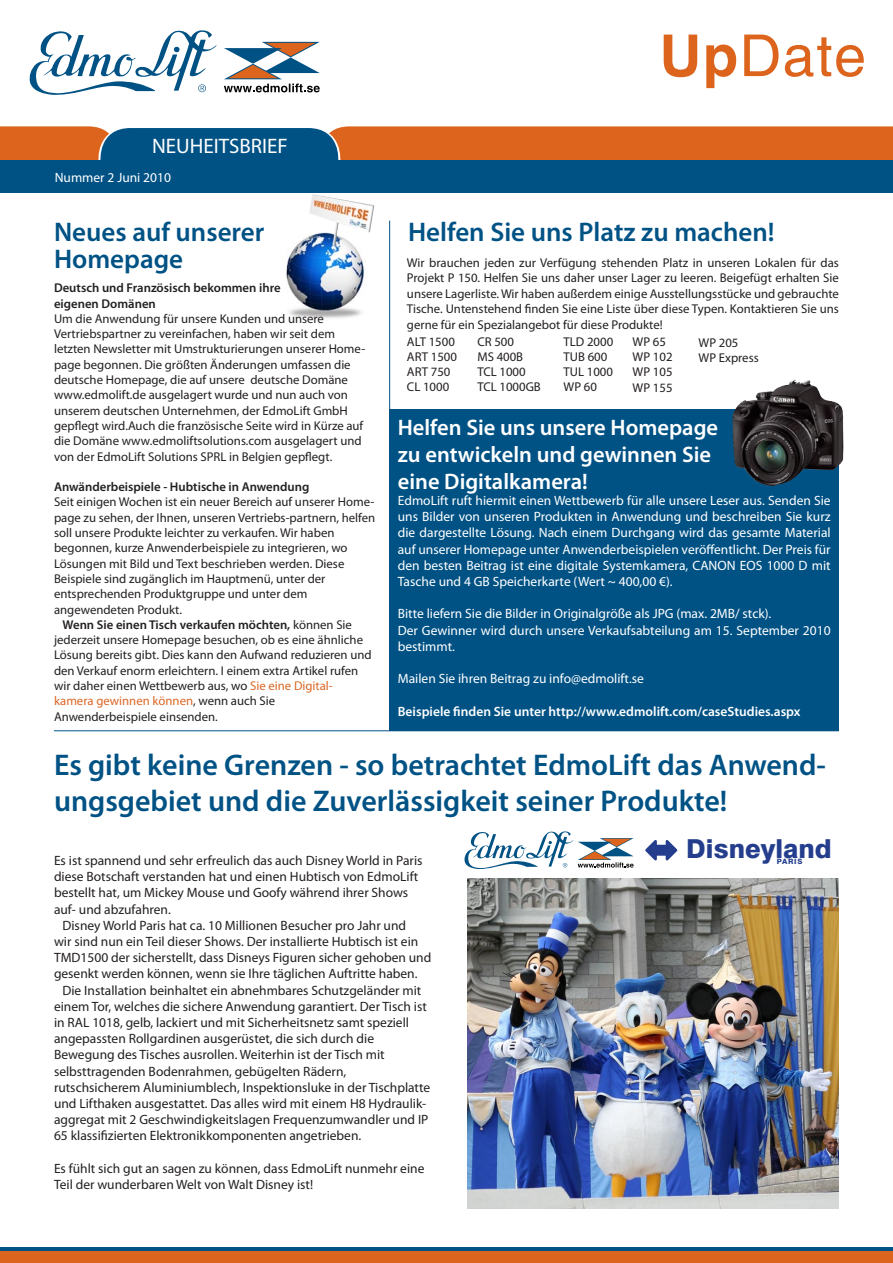
<style>
.page{position:relative;width:893px;height:1263px;background:#fff}
.page>*{position:absolute;margin:0;border:0;box-sizing:border-box;transform-origin:0 0}
.t1{font:600 30px/36px "Myriad Pro";color:#005285}
.t2{font:600 27px "Myriad Pro";color:#005285}
.t3{font:800 26.1px "Swiss 721 BT";color:#243e8d}
.t4{font:600 22.5px/27px "Myriad Pro";color:#fff}
.t5{font:21px "Myriad Pro";color:#fff}
.t6{font:13.5px/16.2px "Myriad Pro";color:#231f20}
.t7{font:13.5px/16.2px "Myriad Pro";color:#fff;text-align:justify}
.t8{font:600 13.5px "Myriad Pro";color:#fff}
.t9{font:12.75px/15.3px "Myriad Pro";color:#231f20}
.t10{font:600 12.75px "Myriad Pro";color:#231f20}
.t11{font:12.75px "Myriad Pro";color:#dc6726}
.t12{font:800 7.35px "Swiss 721 BT";letter-spacing:.1em;color:#243e8d}
.s1{font-weight:600}
.s2{color:#dc6726}
.s3{color:#231f20}
</style>
<div class="page">
<hr style="left:0;top:1247px;width:893px;height:4px;background:#005285">
<div style="left:0;top:1251px;width:893px;height:12px;background:#dc641c"></div>
<svg style="left:664px;top:35px;width:33px;height:42px"></svg>
<svg style="left:706px;top:45px;width:30px;height:43px"></svg>
<svg style="left:744px;top:35px;width:34px;height:41px"></svg>
<svg style="left:785px;top:37px;width:79px;height:40px"></svg>
<svg style="left:0;top:126px;width:893px;height:35px;background:#a3643e"></svg>
<div style="left:0;top:161px;width:893px;height:32px;background:#005285"></div>
<svg style="left:29px;top:30px;width:188px;height:65px"></svg>
<svg style="left:224px;top:42px;width:96px;height:50px"></svg>
<img style="left:286px;top:194px;width:89px;height:125px">
<hr style="left:389px;top:221px;width:1px;height:379px;background:#005285">
<hr style="left:54px;top:730px;width:785px;height:1px;background:#005285">
<div style="left:389px;top:409px;width:450px;height:322px;background:#005285"></div>
<img style="left:732px;top:379px;width:111px;height:107px">
<svg style="left:464px;top:831px;width:170px;height:38px"></svg>
<svg style="left:645px;top:840px;width:32px;height:20px"></svg>
<img style="left:468px;top:878px;width:371px;height:331px">
<p class="t5" style="left:152px;top:135px;width:137px">NEUHEITSBRIEF</p>
<p class="t7" style="left:55px;top:169px;width:118px">Nummer 2 Juni 2010</p>
<p class="t2" style="left:54px;top:217px;width:212px">Neues auf unserer</p>
<p class="t2" style="left:54px;top:244px;width:131px">Homepage</p>
<p class="t10" style="left:54px;top:281px;width:228px">Deutsch und Französisch bekommen ihre</p>
<p class="t10" style="left:54px;top:296px;width:103px">eigenen Domänen</p>
<p class="t9" style="left:54px;top:311px;width:271px">Um die Anwendung für unsere Kunden und unsere</p>
<p class="t9" style="left:54px;top:326px;width:313px">Vertriebspartner zu vereinfachen, haben wir seit dem letzten Newsletter mit Umstrukturierungen unserer Home&shy;page begonnen. Die größten Änderungen umfassen die deutsche Homepage, die auf unsere deutsche Domäne www.edmolift.de ausgelagert wurde und nun auch von unserem deutschen Unternehmen, der EdmoLift GmbH gepflegt wird.Auch die französische Seite wird in Kürze auf die Domäne www.edmoliftsolutions.com ausgelagert und von der EdmoLift Solutions SPRL in Belgien gepflegt.</p>
<p class="t10" style="left:54px;top:480px;width:257px">Anwänderbeispiele - Hubtische in Anwendung</p>
<p class="t9" style="left:54px;top:495px;width:323px;text-align:justify">Seit einigen Wochen ist ein neuer Bereich auf unserer Home&shy;page zu sehen, der Ihnen, unseren Vertriebs-partnern, helfen soll unsere Produkte leichter zu verkaufen. Wir haben</p>
<p class="t9" style="left:54px;top:541px;width:295px">begonnen, kurze Anwenderbeispiele zu integrieren, wo<br>Lösungen mit Bild und Text beschrieben werden. Diese<br>Beispiele sind zugänglich im Hauptmenü, unter der</p>
<p class="t9" style="left:54px;top:587px;width:255px">entsprechenden Produktgruppe und unter dem</p>
<p class="t9" style="left:54px;top:602px;width:130px">angewendeten Produkt.</p>
<p class="t9" style="left:54px;top:617px;width:319px;text-indent:9px"><span class="s1">Wenn Sie einen Tisch verkaufen möchten,</span> können Sie jederzeit unsere Homepage besuchen, ob es eine ähnliche Lösung bereits gibt. Dies kann den Aufwand reduzieren und den Verkauf enorm erleichtern. I einem extra Artikel rufen wir daher einen Wettbewerb aus, wo <span class="s2">Sie eine Digital-</span></p>
<p class="t11" style="left:54px;top:694px;width:223px">kamera gewinnen können<span class="s3">, wenn auch Sie</span></p>
<p class="t9" style="left:54px;top:709px;width:165px">Anwenderbeispiele einsenden.</p>
<p class="t2" style="left:408px;top:217px;width:368px">Helfen Sie uns Platz zu machen!</p>
<p class="t9" style="left:407px;top:255px;width:434px;text-align:justify">Wir brauchen jeden zur Verfügung stehenden Platz in unseren Lokalen für das Projekt P 150. Helfen Sie uns daher unser Lager zu leeren. Beigefügt erhalten Sie unsere Lagerliste. Wir haben außerdem einige Ausstellungsstücke und gebrauchte Tische. Untenstehend finden Sie eine Liste über diese Typen. Kontaktieren Sie uns gerne für ein Spezialangebot für diese Produkte!</p>
<p class="t9" style="left:407px;top:334px;width:49px">ALT 1500</p>
<p class="t9" style="left:407px;top:349px;width:51px">ART 1500</p>
<p class="t9" style="left:407px;top:364px;width:45px">ART 750</p>
<p class="t9" style="left:407px;top:380px;width:44px">CL 1000</p>
<p class="t9" style="left:477px;top:334px;width:38px">CR 500</p>
<p class="t9" style="left:477px;top:349px;width:47px">MS 400B</p>
<p class="t9" style="left:477px;top:364px;width:50px">TCL 1000</p>
<p class="t9" style="left:477px;top:380px;width:65px">TCL 1000GB</p>
<p class="t9" style="left:564px;top:334px;width:51px">TLD 2000</p>
<p class="t9" style="left:564px;top:349px;width:45px">TUB 600</p>
<p class="t9" style="left:564px;top:364px;width:51px">TUL 1000</p>
<p class="t9" style="left:564px;top:380px;width:35px">WP 60</p>
<p class="t9" style="left:633px;top:334px;width:35px">WP 65</p>
<p class="t9" style="left:633px;top:349px;width:41px">WP 102</p>
<p class="t9" style="left:633px;top:365px;width:41px">WP 105</p>
<p class="t9" style="left:633px;top:380px;width:41px">WP 155</p>
<p class="t9" style="left:699px;top:335px;width:41px">WP 205</p>
<p class="t9" style="left:699px;top:350px;width:62px">WP Express</p>
<p class="t4" style="left:398px;top:414px;width:322px">Helfen Sie uns unsere Homepage zu entwickeln und gewinnen Sie eine Digitalkamera!</p>
<p class="t7" style="left:398px;top:492px;width:434px">EdmoLift ruft hiermit einen Wettbewerb für alle unsere Leser aus. Senden Sie uns Bilder von unseren Produkten in Anwendung und beschreiben Sie kurz die dargestellte Lösung. Nach einem Durchgang wird das gesamte Material auf unserer Homepage unter Anwenderbeispielen veröffentlicht. Der Preis für den besten Beitrag ist eine digitale Systemkamera, CANON EOS 1000 D mit Tasche und 4 GB Speicherkarte (Wert ~ 400,00 €).</p>
<p class="t7" style="left:398px;top:606px;width:375px">Bitte liefern Sie die Bilder in Originalgröße als JPG (max. 2MB/ stck).</p>
<p class="t7" style="left:398px;top:622px;width:434px">Der Gewinner wird durch unsere Verkaufsabteilung am 15. September 2010 bestimmt.</p>
<p class="t7" style="left:398px;top:671px;width:248px">Mailen Sie ihren Beitrag zu info@edmolift.se</p>
<p class="t8" style="left:398px;top:703px;width:404px">Beispiele finden Sie unter http://www.edmolift.com/caseStudies.aspx</p>
<p class="t1" style="left:54px;top:747px;width:773px">Es gibt keine Grenzen - so betrachtet EdmoLift das Anwend&shy;ungsgebiet und die Zuverlässigkeit seiner Produkte!</p>
<p class="t6" style="left:54px;top:852px;width:370px">Es ist spannend und sehr erfreulich das auch Disney World in Paris diese Botschaft verstanden hat und einen Hubtisch von EdmoLift bestellt hat, um Mickey Mouse und Goofy während ihrer Shows auf- und abzufahren.</p>
<p class="t6" style="left:54px;top:917px;width:379px;text-indent:9px">Disney World Paris hat ca. 10 Millionen Besucher pro Jahr und<br>wir sind nun ein Teil dieser Shows. Der installierte Hubtisch ist ein TMD1500 der sicherstellt, dass Disneys Figuren sicher gehoben und gesenkt werden können, wenn sie Ihre täglichen Auftritte haben.</p>
<p class="t6" style="left:54px;top:982px;width:374px;text-indent:9px">Die Installation beinhaltet ein abnehmbares Schutzgeländer mit einem Tor, welches die sichere Anwendung garantiert. Der Tisch ist in RAL 1018, gelb, lackiert und mit Sicherheitsnetz samt speziell</p>
<p class="t6" style="left:54px;top:1031px;width:322px">angepassten Rollgardinen ausgerüstet, die sich durch die</p>
<p class="t6" style="left:54px;top:1047px;width:332px">Bewegung des Tisches ausrollen. Weiterhin ist der Tisch mit</p>
<p class="t6" style="left:54px;top:1063px;width:294px">selbsttragenden Bodenrahmen, gebügelten Rädern,</p>
<p class="t6" style="left:54px;top:1079px;width:378px">rutschsicherem Aluminiumblech, Inspektionsluke in der Tischplatte und Lifthaken ausgestattet. Das alles wird mit einem H8 Hydraulik&shy;aggregat mit 2 Geschwindigkeitslagen Frequenzumwandler und IP 65 klassifizierten Elektronikkomponenten angetrieben.</p>
<p class="t6" style="left:54px;top:1160px;width:372px">Es fühlt sich gut an sagen zu können, dass EdmoLift nunmehr eine<br>Teil der wunderbaren Welt von Walt Disney ist!</p>
<p class="t3" style="left:686px;top:833px;width:147px">Disneyland</p>
<p class="t12" style="left:777px;top:857px;width:27px">PARIS</p>
</div>
